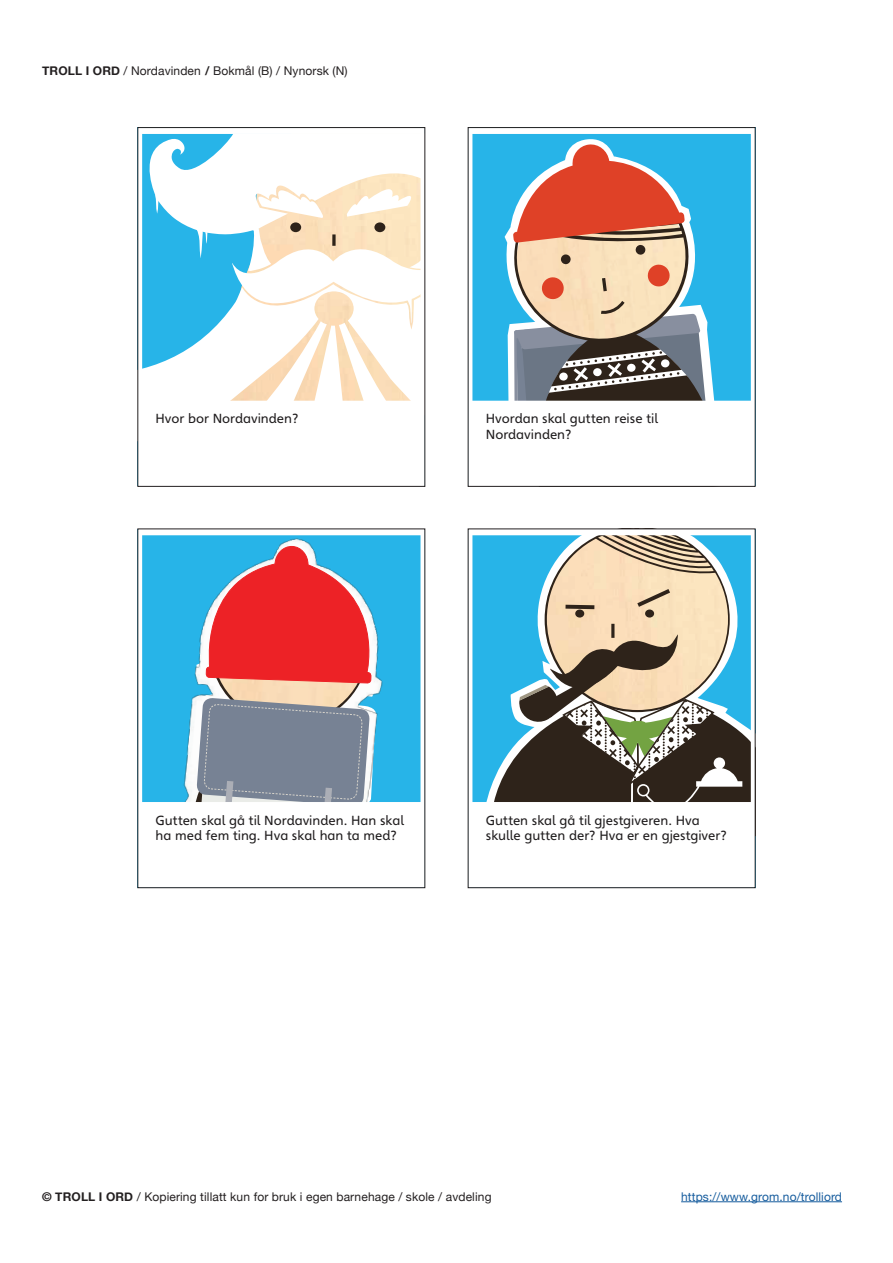
<style>
.page{position:relative;width:893px;height:1263px;background:#fff}
.page>*{position:absolute;margin:0;border:0;box-sizing:border-box;transform-origin:0 0}
.t1{font:12.9px/15.5px "Heinemann Special";color:#201d1e}
.t2{font:12px "Helvetica Neue";letter-spacing:.01em;color:#231f20}
.t3{font:12px "Helvetica Neue";letter-spacing:.01em;color:#175d9e}
.s1{font-weight:700}
</style>
<div class="page">
<hr style="left:681px;top:1201px;width:161px;height:1px;background:#175d9e">
<svg style="left:142px;top:134px;width:279px;height:267px"></svg>
<div style="left:137px;top:127px;width:288px;height:360px;border:1px solid #231f20"></div>
<svg style="left:472px;top:134px;width:279px;height:267px;background:#84a1ab"></svg>
<div style="left:468px;top:127px;width:287px;height:360px;border:1px solid #231f20"></div>
<svg style="left:142px;top:535px;width:279px;height:267px;background:#7d8fa9"></svg>
<svg style="left:472px;top:535px;width:279px;height:267px;background:#86a19f"></svg>
<p class="t2" style="left:42px;top:63px;width:307px"><span class="s1">TROLL I ORD</span> / Nordavinden <span class="s1">/</span> Bokmål (B) / Nynorsk (N)</p>
<p class="t1" style="left:156px;top:411px;width:145px">Hvor bor Nordavinden?</p>
<p class="t1" style="left:486px;top:411px;width:174px">Hvordan skal gutten reise til<br>Nordavinden?</p>
<p class="t1" style="left:156px;top:812px;width:250px">Gutten skal gå til Nordavinden. Han skal ha med fem ting. Hva skal han ta med?</p>
<p class="t1" style="left:486px;top:812px;width:242px">Gutten skal gå til gjestgiveren. Hva skulle gutten der? Hva er en gjestgiver?</p>
<p class="t2" style="left:42px;top:1188px;width:451px"><span class="s1">© TROLL I ORD</span> / Kopiering tillatt kun for bruk i egen barnehage / skole / avdeling</p>
<p class="t3" style="left:681px;top:1188px;width:162px">https://www.grom.no/trolliord</p>
</div>
